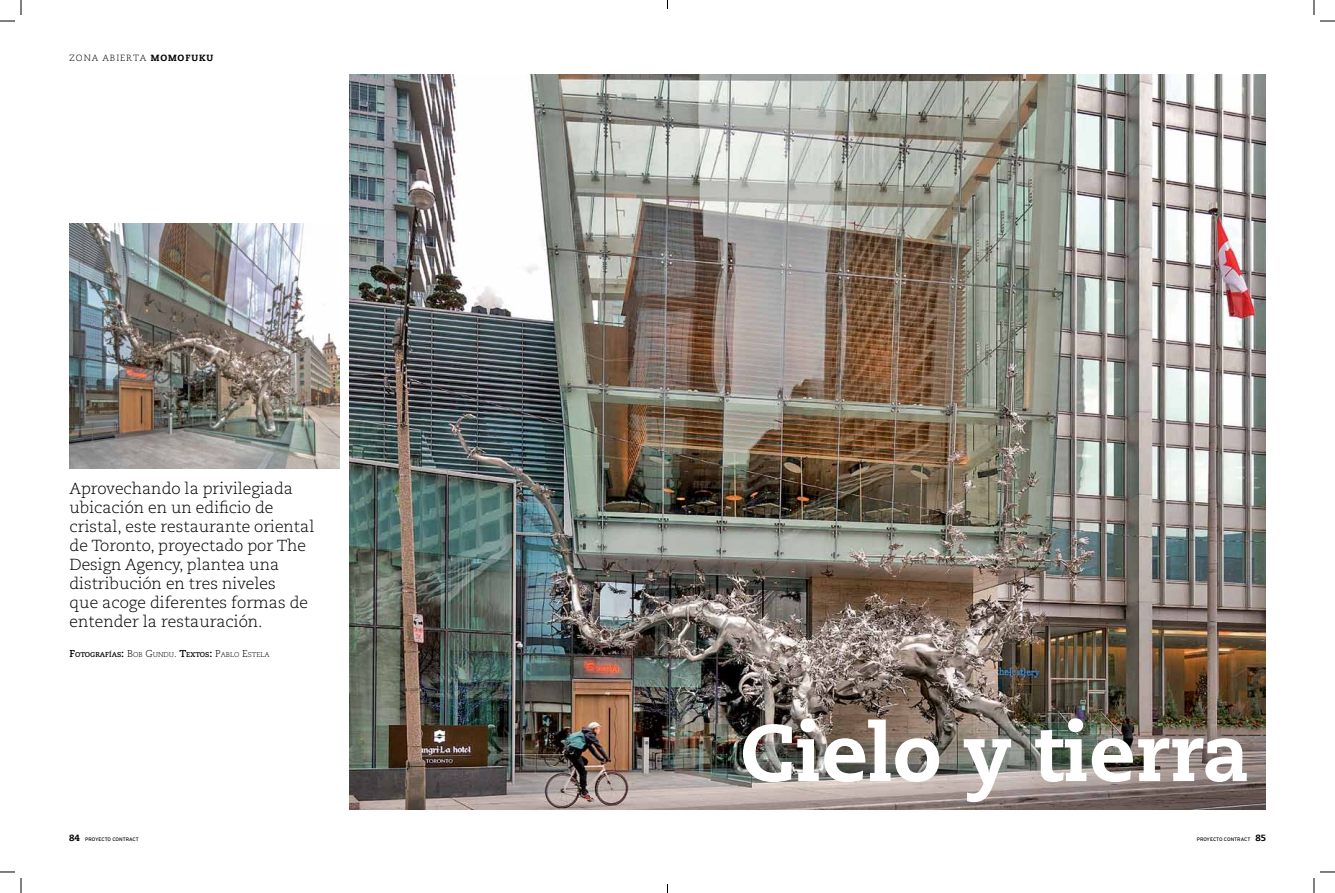
<style>
.page{position:relative;width:1335px;height:893px;background:#fff}
.page>*{position:absolute;margin:0;border:0;box-sizing:border-box;transform-origin:0 0}
.t1{font:800 80px "Caecilia LT";color:#fff}
.t2{font:300 16px/19px "Caecilia LT";color:#000}
.t3{font:300 9px "Caecilia LT";letter-spacing:.1em;color:#000}
.t4{font:700 7px "Caecilia LT";color:#000}
.t5{font:5px "Interstate";color:#000}
.s1{font-weight:800}
.s2{font-size:10px}
.s3{font-weight:300;font-size:10px}
.s4{font-weight:300}
.s5{font-family:"Caecilia LT";font-weight:800;font-size:9px}
</style>
<div class="page">
<img style="left:349px;top:75px;width:916px;height:734px">
<img style="left:69px;top:223px;width:270px;height:245px">
<svg style="left:1320px;top:20px;width:15px;height:2px"></svg>
<svg style="left:1320px;top:871px;width:15px;height:1px"></svg>
<svg style="left:0;top:0;width:22px;height:22px"></svg>
<svg style="left:0;top:871px;width:22px;height:21px"></svg>
<svg style="left:1313px;top:0;width:1px;height:15px"></svg>
<svg style="left:1313px;top:878px;width:1px;height:14px"></svg>
<p class="t3" style="left:69px;top:53px;width:146px">zona abierta <span class="s1">MOMOFUKU</span></p>
<p class="t2" style="left:70px;top:479px;width:246px">Aprovechando la privilegiada ubicación en un edificio de cristal, este restaurante oriental de Toronto, proyectado por The<br>Design Agency, plantea una distribución en tres niveles<br>que acoge diferentes formas de entender la restauración.</p>
<p class="t4" style="left:70px;top:650px;width:201px"><span class="s2">F</span>OTOGRAFÍAS<span class="s2">:</span> <span class="s3">B</span><span class="s4">OB</span> <span class="s3">G</span><span class="s4">UNDU</span><span class="s3">.</span> <span class="s2">T</span>EXTOS<span class="s2">:</span> <span class="s3">P</span><span class="s4">ABLO</span> <span class="s3">E</span><span class="s4">STELA</span></p>
<h1 class="t1" style="left:740px;top:703px;width:511px">Cielo y tierra</h1>
<p class="t5" style="left:69px;top:836px;width:71px"><span class="s5">84</span> PROYECTO CONTRACT</p>
<p class="t5" style="left:1196px;top:836px;width:71px">PROYECTO CONTRACT <span class="s5">85</span></p>
</div>
